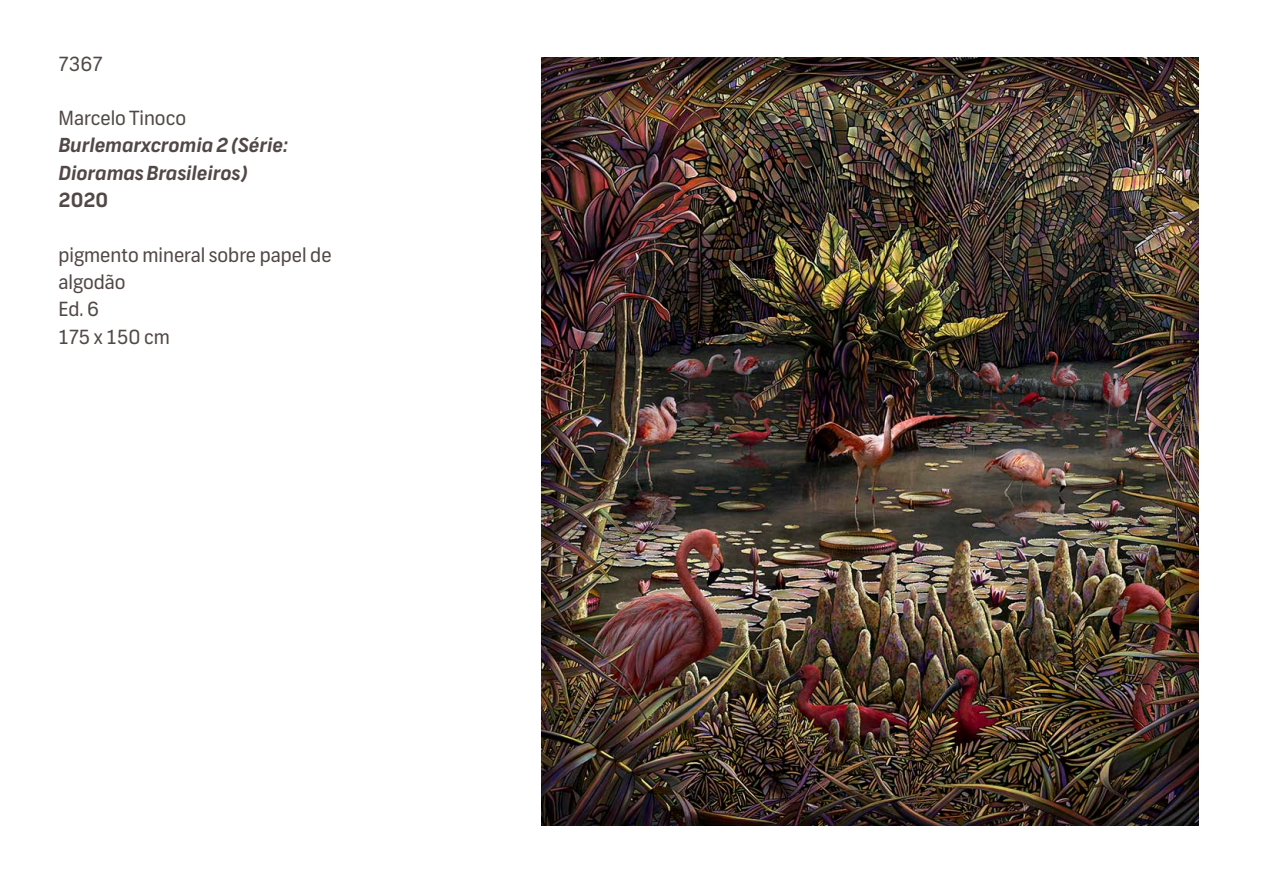
<style>
.page{position:relative;width:1263px;height:893px;background:#fff}
.page>*{position:absolute;margin:0;border:0;box-sizing:border-box;transform-origin:0 0}
.t1{font:19.5px/27.3px "Frank";color:#524946}
.t2{font:italic 700 19.5px/27.3px "Frank";color:#524946}
.t3{font:700 19.5px "Frank";color:#524946}
</style>
<div class="page">
<img style="left:542px;top:57px;width:656px;height:768px">
<p class="t1" style="left:58px;top:50px;width:46px">7367</p>
<p class="t1" style="left:58px;top:105px;width:129px">Marcelo Tinoco</p>
<p class="t2" style="left:58px;top:132px;width:231px">Burlemarxcromia 2 (Série:<br>Dioramas Brasileiros)</p>
<p class="t3" style="left:58px;top:188px;width:51px">2020</p>
<p class="t1" style="left:58px;top:243px;width:275px">pigmento mineral sobre papel de algodão<br>Ed. 6<br>175 x 150 cm</p>
</div>
